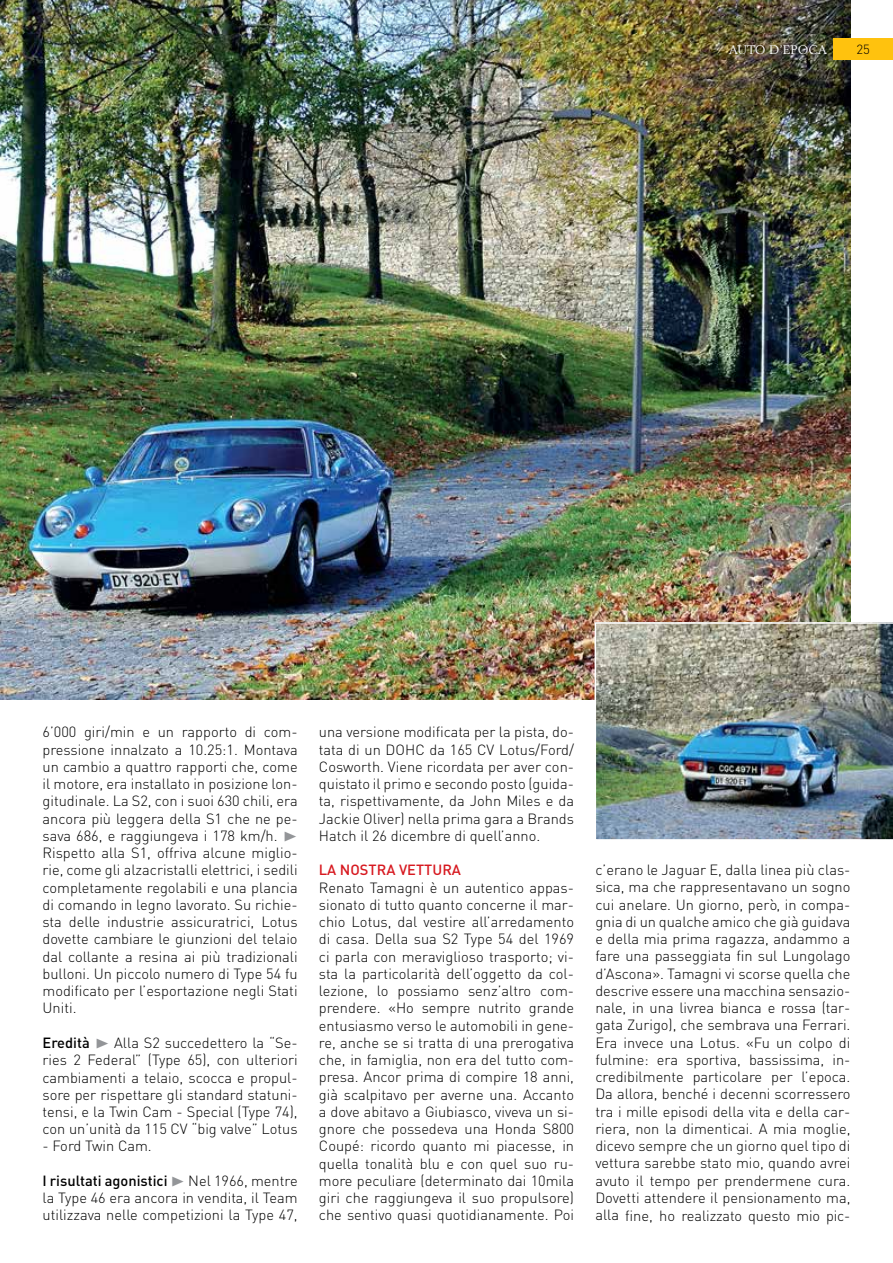
<style>
.page{position:relative;width:893px;height:1263px;background:#fff}
.page>*{position:absolute;margin:0;border:0;box-sizing:border-box;transform-origin:0 0}
.t1{font:300 14.7px/17.2px "DIN";color:#000;text-align:justify}
.t2{font:500 14.7px "DIN";color:#d71920}
.t3{font:300 13.2px "DIN";color:#000}
.t4{font:12.3px "Berling";color:#fff}
.s1{font-family:"Zeal";font-weight:400;color:#939598}
.s2{font-weight:500}
</style>
<div class="page">
<img style="left:0;top:0;width:850px;height:699px">
<div style="left:833px;top:38px;width:60px;height:22px;background:#ffc20e"></div>
<img style="left:595px;top:622px;width:298px;height:218px">
<p class="t4" style="left:729px;top:42px;width:100px">AUTO D’EPOCA</p>
<p class="t3" style="left:856px;top:41px;width:15px">25</p>
<p class="t1" style="left:43px;top:723px;width:257px">6’000 giri/min e un rapporto di com&shy;pressione innalzato a 10.25:1. Montava un cambio a quattro rapporti che, come il motore, era installato in posizione lon&shy;gitudinale. La S2, con i suoi 630 chili, era ancora più leggera della S1 che ne pe&shy;sava 686, e raggiungeva i 178 km/h. <span class="s1">® </span>Rispetto alla S1, offriva alcune miglio&shy;rie, come gli alzacristalli elettrici, i sedili completamente regolabili e una plancia di comando in legno lavorato. Su richie&shy;sta delle industrie assicuratrici, Lotus dovette cambiare le giunzioni del telaio dal collante a resina ai più tradizionali bulloni. Un piccolo numero di Type 54 fu modificato per l’esportazione negli Stati Uniti.</p>
<p class="t1" style="left:43px;top:1034px;width:257px"><span class="s2">Eredità</span> <span class="s1">®</span> Alla S2 succedettero la “Se&shy;ries 2 Federal” (Type 65), con ulteriori cambiamenti a telaio, scocca e propul&shy;sore per rispettare gli standard statuni&shy;tensi, e la Twin Cam - Special (Type 74), con un’unità da 115 CV “big valve” Lotus</p>
<p class="t1" style="left:43px;top:1137px;width:111px">- Ford Twin Cam.</p>
<p class="t1" style="left:43px;top:1172px;width:257px"><span class="s2">I risultati agonistici</span> <span class="s1">®</span> Nel 1966, mentre la Type 46 era ancora in vendita, il Team utilizzava nelle competizioni la Type 47,</p>
<p class="t1" style="left:319px;top:723px;width:257px">una versione modificata per la pista, do&shy;tata di un DOHC da 165 CV Lotus/Ford/ Cosworth. Viene ricordata per aver con&shy;quistato il primo e secondo posto (guida&shy;ta, rispettivamente, da John Miles e da Jackie Oliver) nella prima gara a Brands Hatch il 26 dicembre di quell’anno.</p>
<p class="t2" style="left:319px;top:861px;width:144px">LA NOSTRA VETTURA</p>
<p class="t1" style="left:319px;top:878px;width:257px">Renato Tamagni è un autentico appas&shy;sionato di tutto quanto concerne il mar&shy;chio Lotus, dal vestire all’arredamento di casa. Della sua S2 Type 54 del 1969 ci parla con meraviglioso trasporto; vi&shy;sta la particolarità dell’oggetto da col&shy;lezione, lo possiamo senz’altro com&shy;prendere. «Ho sempre nutrito grande entusiasmo verso le automobili in gene&shy;re, anche se si tratta di una prerogativa che, in famiglia, non era del tutto com&shy;presa. Ancor prima di compire 18 anni, già scalpitavo per averne una. Accanto a dove abitavo a Giubiasco, viveva un si&shy;gnore che possedeva una Honda S800<br>Coupé: ricordo quanto mi piacesse, in quella tonalità blu e con quel suo ru&shy;more peculiare (determinato dai 10mila giri che raggiungeva il suo propulsore) che sentivo quasi quotidianamente. Poi</p>
<p class="t1" style="left:595px;top:861px;width:257px">c’erano le Jaguar E, dalla linea più clas&shy;sica, ma che rappresentavano un sogno cui anelare. Un giorno, però, in compa&shy;gnia di un qualche amico che già guidava e della mia prima ragazza, andammo a fare una passeggiata fin sul Lungolago d’Ascona». Tamagni vi scorse quella che descrive essere una macchina sensazio&shy;nale, in una livrea bianca e rossa (tar&shy;gata Zurigo), che sembrava una Ferrari.<br>Era invece una Lotus. «Fu un colpo di fulmine: era sportiva, bassissima, in&shy;credibilmente particolare per l’epoca.<br>Da allora, benché i decenni scorressero tra i mille episodi della vita e della car&shy;riera, non la dimenticai. A mia moglie, dicevo sempre che un giorno quel tipo di vettura sarebbe stato mio, quando avrei avuto il tempo per prendermene cura.<br>Dovetti attendere il pensionamento ma, alla fine, ho realizzato questo mio pic-</p>
</div>
